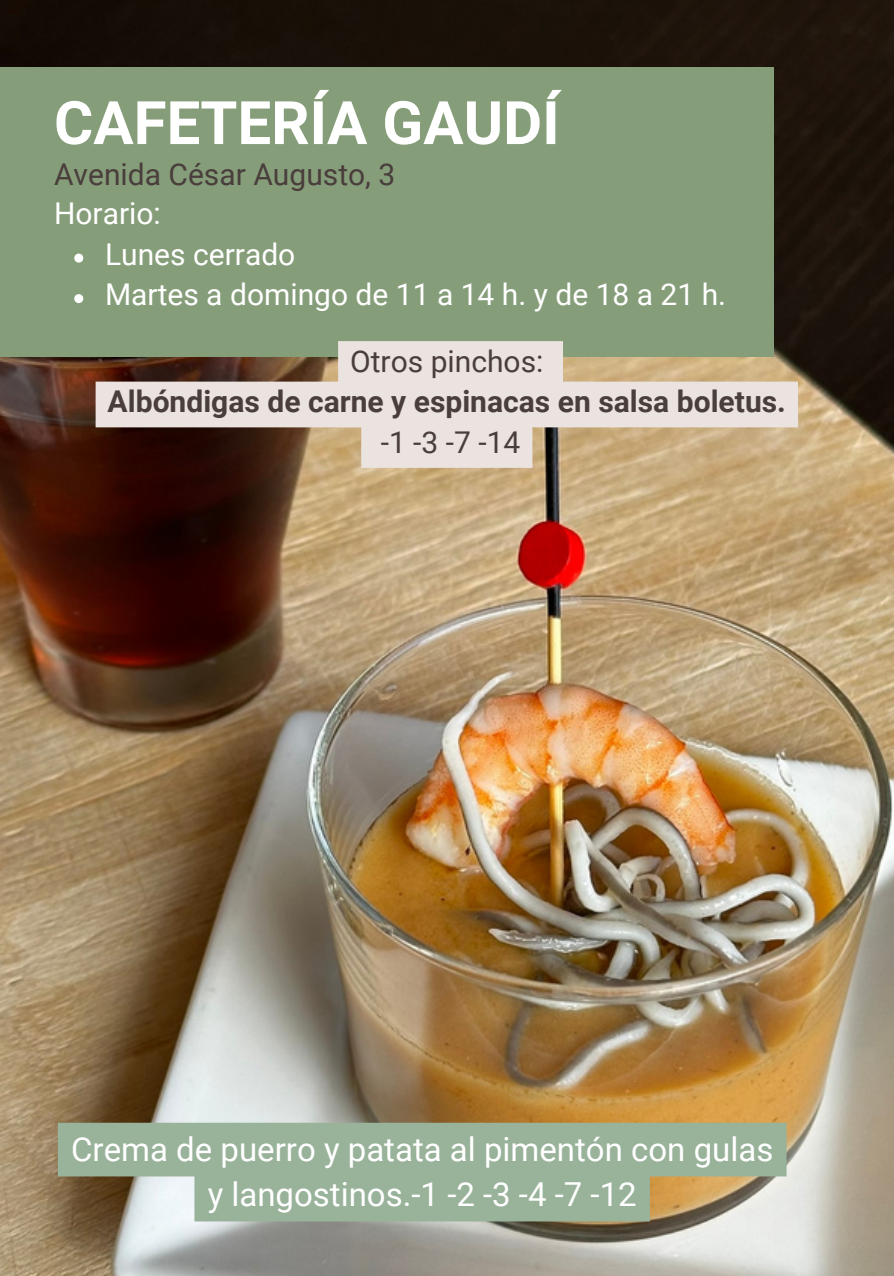
<style>
.page{position:relative;width:894px;height:1276px;background:#fff}
.page>*{position:absolute;margin:0;border:0;box-sizing:border-box;transform-origin:0 0}
.t1{font:700 60px "Roboto";color:#fff}
.t2{font:33px/45px "Roboto";color:#fff;text-align:center}
.t3{font:30px "Roboto";color:#fff}
.t4{font:30px "Roboto";color:#493e3c}
.t5{font:700 30px "Roboto";color:#493e3c}
</style>
<div class="page">
<img style="left:0;top:0;width:893px;height:1276px">
<div style="left:0;top:67px;width:773px;height:289px;background:#869d7a"></div>
<svg style="left:58px;top:1123px;width:728px;height:98px;background:#9daf96"></svg>
<svg style="left:74px;top:254px;width:9px;height:9px"></svg>
<svg style="left:74px;top:294px;width:9px;height:9px"></svg>
<svg style="left:96px;top:341px;width:701px;height:127px;background:#beb0a0"></svg>
<h1 class="t1" style="left:54px;top:88px;width:507px">CAFETERÍA GAUDÍ</h1>
<p class="t4" style="left:54px;top:157px;width:343px">Avenida César Augusto, 3</p>
<p class="t3" style="left:54px;top:196px;width:108px">Horario:</p>
<p class="t3" style="left:105px;top:237px;width:192px">Lunes cerrado</p>
<p class="t3" style="left:105px;top:277px;width:622px">Martes a domingo de 11 a 14 h. y de 18 a 21 h.</p>
<p class="t4" style="left:350px;top:344px;width:195px">Otros pinchos:</p>
<p class="t5" style="left:108px;top:384px;width:679px">Albóndigas de carne y espinacas en salsa boletus.</p>
<p class="t4" style="left:380px;top:425px;width:141px">-1 -3 -7 -14</p>
<p class="t2" style="left:71px;top:1127px;width:703px">Crema de puerro y patata al pimentón con gulas y langostinos.-1 -2 -3 -4 -7 -12</p>
</div>
